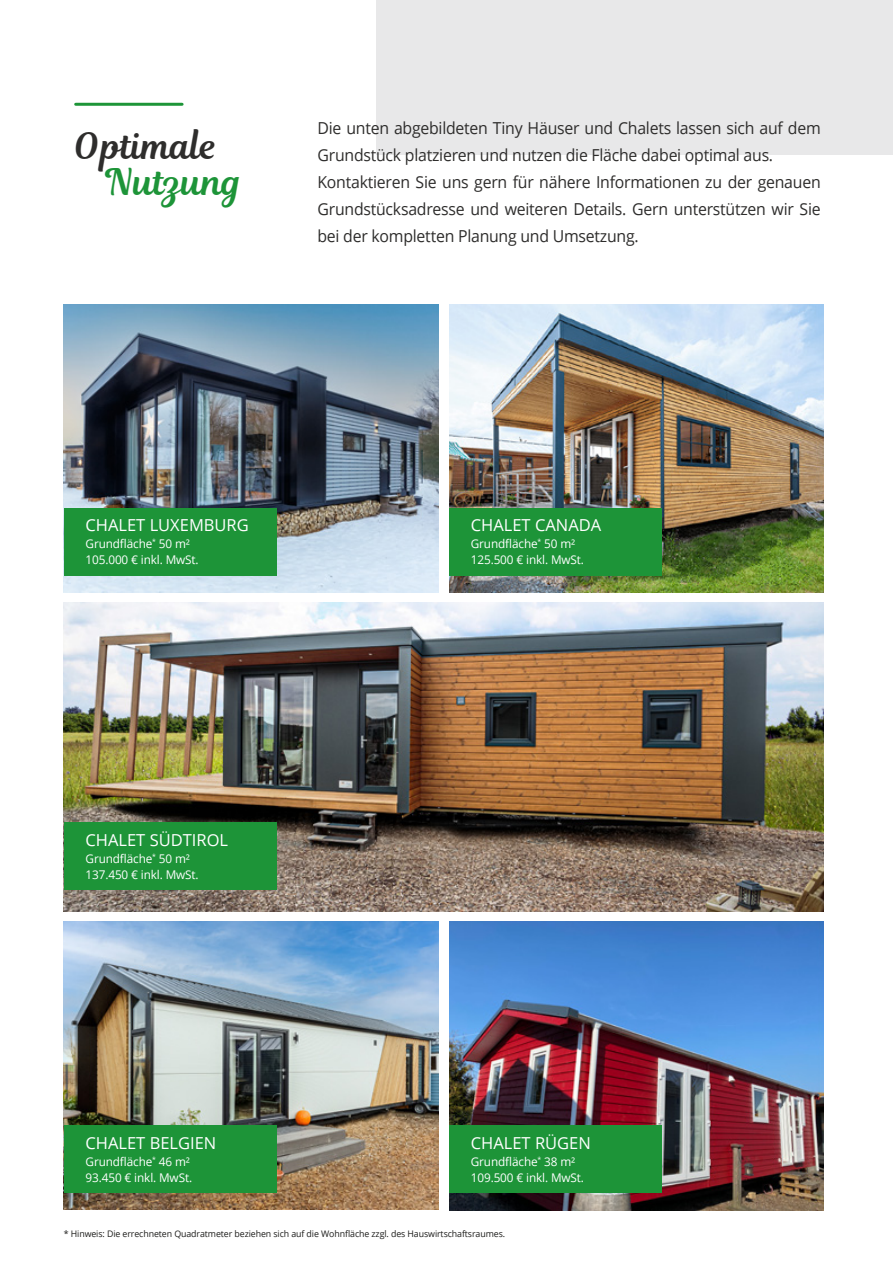
<style>
.page{position:relative;width:893px;height:1263px;background:#fff}
.page>*{position:absolute;margin:0;border:0;box-sizing:border-box;transform-origin:0 0}
.t1{font:36px "Magnolia Script";color:#2e2d2c}
.t2{font:36px "Magnolia Script";color:#1d9438}
.t3{font:16.5px/27px "Open Sans";letter-spacing:-.015em;color:#2e2d2c;scale:.96 1}
.t4{font:16.5px "Open Sans";color:#fff}
.t5{font:12px/16.5px "Open Sans";letter-spacing:-.01em;color:#fff}
.t6{font:9px "Open Sans";letter-spacing:-.01em;color:#1d1d1b}
</style>
<div class="page">
<img style="left:64px;top:603px;width:760px;height:308px">
<div style="left:64px;top:823px;width:212px;height:67px;background:#1d9438"></div>
<div style="left:376px;top:0;width:517px;height:154px;background:#e8e8e9"></div>
<img style="left:64px;top:304px;width:375px;height:288px">
<img style="left:449px;top:304px;width:375px;height:288px">
<img style="left:64px;top:922px;width:375px;height:288px">
<div style="left:64px;top:1125px;width:212px;height:68px;background:#1d9438"></div>
<img style="left:449px;top:922px;width:375px;height:288px">
<hr style="left:76px;top:103px;width:106px;height:3px;background:#1d9538">
<div style="left:64px;top:508px;width:212px;height:67px;background:#1d9438"></div>
<div style="left:449px;top:1125px;width:213px;height:68px;background:#1d9438"></div>
<div style="left:449px;top:508px;width:213px;height:67px;background:#1d9438"></div>
<h1 class="t1" style="left:74px;top:120px;width:144px">Optimale</h1>
<h1 class="t2" style="left:106px;top:156px;width:138px">Nutzung</h1>
<p class="t3" style="left:317px;top:114px;width:526px">Die unten abgebildeten Tiny Häuser und Chalets lassen sich auf dem Grundstück platzieren und nutzen die Fläche dabei optimal aus.<br>Kontaktieren Sie uns gern für nähere Informationen zu der genauen Grundstücksadresse und weiteren Details. Gern unterstützen wir Sie bei der kompletten Planung und Umsetzung.</p>
<p class="t4" style="left:86px;top:514px;width:165px">CHALET LUXEMBURG</p>
<p class="t5" style="left:86px;top:535px;width:115px">Grundfläche<sup>*</sup> 50 m²<br>105.000 € inkl. MwSt.</p>
<p class="t4" style="left:86px;top:829px;width:144px">CHALET SÜDTIROL</p>
<p class="t5" style="left:86px;top:850px;width:115px">Grundfläche<sup>*</sup> 50 m²<br>137.450 € inkl. MwSt.</p>
<p class="t4" style="left:86px;top:1132px;width:132px">CHALET BELGIEN</p>
<p class="t5" style="left:86px;top:1152px;width:108px">Grundfläche<sup>*</sup> 46 m²<br>93.450 € inkl. MwSt.</p>
<p class="t4" style="left:471px;top:514px;width:132px">CHALET CANADA</p>
<p class="t5" style="left:471px;top:535px;width:115px">Grundfläche<sup>*</sup> 50 m²<br>125.500 € inkl. MwSt.</p>
<p class="t4" style="left:471px;top:1132px;width:122px">CHALET RÜGEN</p>
<p class="t5" style="left:471px;top:1152px;width:115px">Grundfläche<sup>*</sup> 38 m²<br>109.500 € inkl. MwSt.</p>
<p class="t6" style="left:64px;top:1228px;width:443px">* Hinweis: Die errechneten Quadratmeter beziehen sich auf die Wohnfläche zzgl. des Hauswirtschaftsraumes.</p>
</div>
